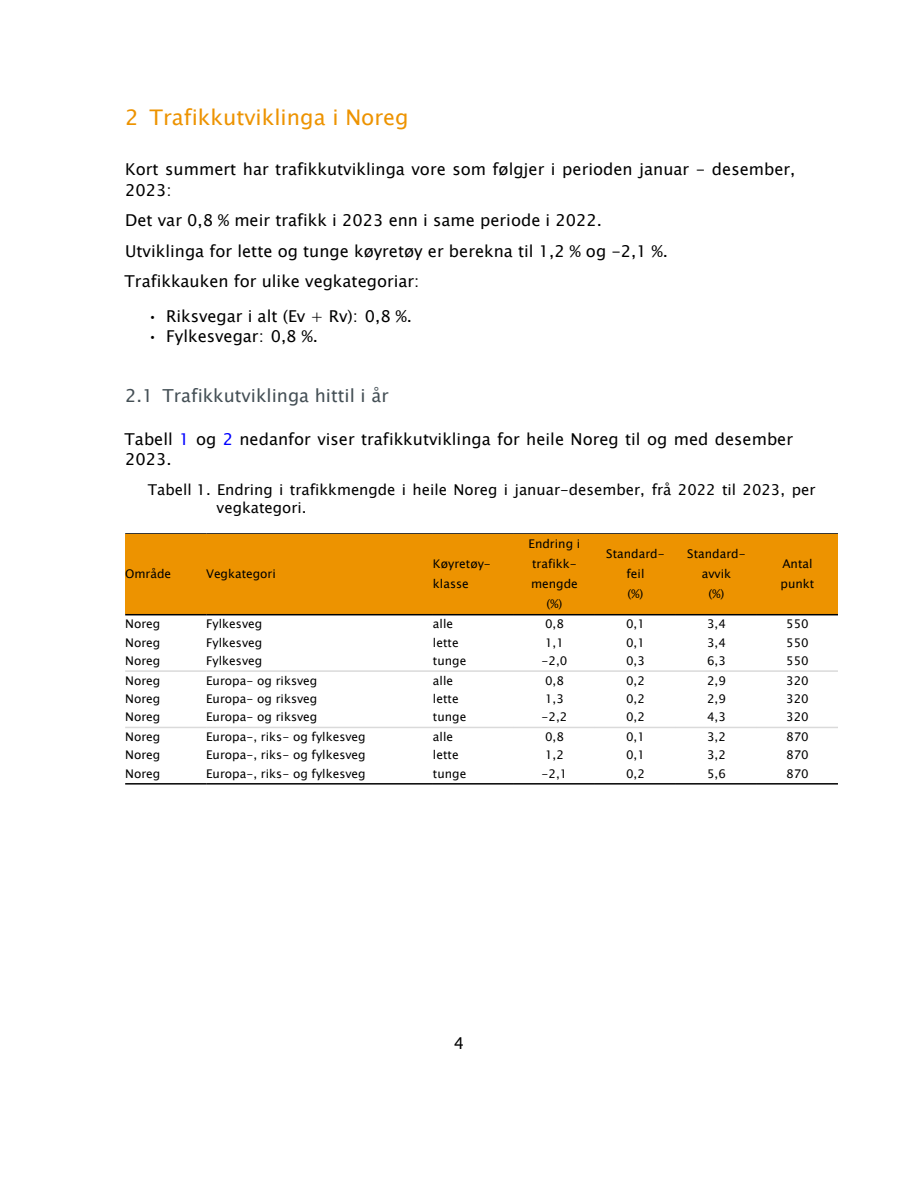
<style>
.page{position:relative;width:918px;height:1188px;background:#fff}
.page>*{position:absolute;margin:0;border:0;box-sizing:border-box;transform-origin:0 0}
.t1{font:21.45px "Lucida Sans Unicode";color:#ed9300}
.t2{font:18px "Lucida Sans Unicode";color:#444f55}
.t3{font:16.35px/20.2px "Lucida Sans Unicode";color:#000}
.t4{font:15px/18px "Lucida Sans Unicode";color:#000}
.t5{font:12px/20.2px "Lucida Sans Unicode";color:#000;text-align:center}
.s1{color:#00f}
</style>
<div class="page">
<hr style="left:125px;top:533px;width:81px;height:2px;background:#000">
<hr style="left:206px;top:533px;width:227px;height:2px;background:#000">
<hr style="left:433px;top:533px;width:81px;height:2px;background:#000">
<hr style="left:514px;top:533px;width:81px;height:2px;background:#000">
<hr style="left:595px;top:533px;width:81px;height:2px;background:#000">
<hr style="left:676px;top:533px;width:81px;height:2px;background:#000">
<hr style="left:757px;top:533px;width:81px;height:2px;background:#000">
<div style="left:125px;top:535px;width:81px;height:79px;background:#ed9300"></div>
<div style="left:206px;top:535px;width:227px;height:79px;background:#ed9300"></div>
<div style="left:433px;top:535px;width:81px;height:79px;background:#ed9300"></div>
<div style="left:514px;top:535px;width:81px;height:79px;background:#ed9300"></div>
<div style="left:595px;top:535px;width:81px;height:79px;background:#ed9300"></div>
<div style="left:676px;top:535px;width:81px;height:79px;background:#ed9300"></div>
<div style="left:757px;top:535px;width:81px;height:79px;background:#ed9300"></div>
<hr style="left:125px;top:614px;width:81px;height:1px;background:#000">
<hr style="left:206px;top:614px;width:227px;height:1px;background:#000">
<hr style="left:433px;top:614px;width:81px;height:1px;background:#000">
<hr style="left:514px;top:614px;width:81px;height:1px;background:#000">
<hr style="left:595px;top:614px;width:81px;height:1px;background:#000">
<hr style="left:676px;top:614px;width:81px;height:1px;background:#000">
<hr style="left:757px;top:614px;width:81px;height:1px;background:#000">
<hr style="left:125px;top:670px;width:81px;height:2px;background:#dadada">
<hr style="left:206px;top:670px;width:227px;height:2px;background:#dadada">
<hr style="left:433px;top:670px;width:81px;height:2px;background:#dadada">
<hr style="left:514px;top:670px;width:81px;height:2px;background:#dadada">
<hr style="left:595px;top:670px;width:81px;height:2px;background:#dadada">
<hr style="left:676px;top:670px;width:81px;height:2px;background:#dadada">
<hr style="left:757px;top:670px;width:81px;height:2px;background:#dadada">
<hr style="left:125px;top:727px;width:81px;height:1px;background:#dadada">
<hr style="left:206px;top:727px;width:227px;height:1px;background:#dadada">
<hr style="left:433px;top:727px;width:81px;height:1px;background:#dadada">
<hr style="left:514px;top:727px;width:81px;height:1px;background:#dadada">
<hr style="left:595px;top:727px;width:81px;height:1px;background:#dadada">
<hr style="left:676px;top:727px;width:81px;height:1px;background:#dadada">
<hr style="left:757px;top:727px;width:81px;height:1px;background:#dadada">
<hr style="left:125px;top:783px;width:81px;height:2px;background:#000">
<hr style="left:206px;top:783px;width:227px;height:2px;background:#000">
<hr style="left:433px;top:783px;width:81px;height:2px;background:#000">
<hr style="left:514px;top:783px;width:81px;height:2px;background:#000">
<hr style="left:595px;top:783px;width:81px;height:2px;background:#000">
<hr style="left:676px;top:783px;width:81px;height:2px;background:#000">
<hr style="left:757px;top:783px;width:81px;height:2px;background:#000">
<h1 class="t1" style="left:125px;top:108px;width:285px">2 Trafikkutviklinga i Noreg</h1>
<h3 class="t3" style="left:125px;top:160px;width:672px">Kort summert har trafikkutviklinga vore som følgjer i perioden januar - desember,<br>2023:</h3>
<h3 class="t3" style="left:125px;top:206px;width:545px;line-height:30.5px">Det var 0,8 % meir trafikk i 2023 enn i same periode i 2022.<br>Utviklinga for lette og tunge køyretøy er berekna til 1,2 % og -2,1 %.<br>Trafikkauken for ulike vegkategoriar:</h3>
<h3 class="t3" style="left:148px;top:307px;width:266px">• Riksvegar i alt (Ev + Rv): 0,8 %.</h3>
<h3 class="t3" style="left:148px;top:328px;width:172px">• Fylkesvegar: 0,8 %.</h3>
<h2 class="t2" style="left:125px;top:388px;width:265px">2.1 Trafikkutviklinga hittil i år</h2>
<h3 class="t3" style="left:125px;top:430px;width:670px">Tabell <span class="s1">1</span> og <span class="s1">2</span> nedanfor viser trafikkutviklinga for heile Noreg til og med desember<br>2023.</h3>
<p class="t4" style="left:217px;top:482px;width:600px;text-indent:-69px">Tabell 1. Endring i trafikkmengde i heile Noreg i januar-desember, frå 2022 til 2023, per vegkategori.</p>
<p class="t5" style="left:125px;top:564px;width:48px">Område</p>
<p class="t5" style="left:206px;top:564px;width:71px">Vegkategori</p>
<p class="t5" style="left:433px;top:554px;width:59px;text-align:left">Køyretøy&shy;klasse</p>
<p class="t5" style="left:529px;top:534px;width:53px">Endring i trafikk&shy;mengde (%)</p>
<p class="t5" style="left:606px;top:544px;width:60px">Standard&shy;feil<br>(%)</p>
<p class="t5" style="left:687px;top:544px;width:60px">Standard&shy;avvik<br>(%)</p>
<p class="t5" style="left:781px;top:554px;width:35px;text-align:left">Antal punkt</p>
<p class="t5" style="left:125px;top:615px;width:37px">Noreg</p>
<p class="t5" style="left:206px;top:615px;width:58px">Fylkesveg</p>
<p class="t5" style="left:433px;top:615px;width:22px">alle</p>
<p class="t5" style="left:545px;top:615px;width:20px">0,8</p>
<p class="t5" style="left:626px;top:615px;width:20px">0,1</p>
<p class="t5" style="left:707px;top:615px;width:20px">3,4</p>
<p class="t5" style="left:786px;top:615px;width:24px">550</p>
<p class="t5" style="left:125px;top:633px;width:37px">Noreg</p>
<p class="t5" style="left:206px;top:633px;width:58px">Fylkesveg</p>
<p class="t5" style="left:433px;top:633px;width:27px">lette</p>
<p class="t5" style="left:545px;top:633px;width:20px">1,1</p>
<p class="t5" style="left:626px;top:633px;width:20px">0,1</p>
<p class="t5" style="left:707px;top:633px;width:20px">3,4</p>
<p class="t5" style="left:786px;top:633px;width:24px">550</p>
<p class="t5" style="left:125px;top:651px;width:37px">Noreg</p>
<p class="t5" style="left:206px;top:651px;width:58px">Fylkesveg</p>
<p class="t5" style="left:433px;top:651px;width:35px">tunge</p>
<p class="t5" style="left:542px;top:651px;width:27px">-2,0</p>
<p class="t5" style="left:626px;top:651px;width:20px">0,3</p>
<p class="t5" style="left:707px;top:651px;width:20px">6,3</p>
<p class="t5" style="left:786px;top:651px;width:24px">550</p>
<p class="t5" style="left:125px;top:671px;width:37px">Noreg</p>
<p class="t5" style="left:206px;top:671px;width:113px">Europa- og riksveg</p>
<p class="t5" style="left:433px;top:671px;width:22px">alle</p>
<p class="t5" style="left:545px;top:671px;width:20px">0,8</p>
<p class="t5" style="left:626px;top:671px;width:20px">0,2</p>
<p class="t5" style="left:707px;top:671px;width:20px">2,9</p>
<p class="t5" style="left:786px;top:671px;width:24px">320</p>
<p class="t5" style="left:125px;top:689px;width:37px">Noreg</p>
<p class="t5" style="left:206px;top:689px;width:113px">Europa- og riksveg</p>
<p class="t5" style="left:433px;top:689px;width:27px">lette</p>
<p class="t5" style="left:545px;top:689px;width:20px">1,3</p>
<p class="t5" style="left:626px;top:689px;width:20px">0,2</p>
<p class="t5" style="left:707px;top:689px;width:20px">2,9</p>
<p class="t5" style="left:786px;top:689px;width:24px">320</p>
<p class="t5" style="left:125px;top:708px;width:37px">Noreg</p>
<p class="t5" style="left:206px;top:708px;width:113px">Europa- og riksveg</p>
<p class="t5" style="left:433px;top:708px;width:35px">tunge</p>
<p class="t5" style="left:542px;top:708px;width:27px">-2,2</p>
<p class="t5" style="left:626px;top:708px;width:20px">0,2</p>
<p class="t5" style="left:707px;top:708px;width:20px">4,3</p>
<p class="t5" style="left:786px;top:708px;width:24px">320</p>
<p class="t5" style="left:125px;top:727px;width:37px">Noreg</p>
<p class="t5" style="left:206px;top:727px;width:161px">Europa-, riks- og fylkesveg</p>
<p class="t5" style="left:433px;top:727px;width:22px">alle</p>
<p class="t5" style="left:545px;top:727px;width:20px">0,8</p>
<p class="t5" style="left:626px;top:727px;width:20px">0,1</p>
<p class="t5" style="left:707px;top:727px;width:20px">3,2</p>
<p class="t5" style="left:786px;top:727px;width:24px">870</p>
<p class="t5" style="left:125px;top:746px;width:37px">Noreg</p>
<p class="t5" style="left:206px;top:746px;width:161px">Europa-, riks- og fylkesveg</p>
<p class="t5" style="left:433px;top:746px;width:27px">lette</p>
<p class="t5" style="left:545px;top:746px;width:20px">1,2</p>
<p class="t5" style="left:626px;top:746px;width:20px">0,1</p>
<p class="t5" style="left:707px;top:746px;width:20px">3,2</p>
<p class="t5" style="left:786px;top:746px;width:24px">870</p>
<p class="t5" style="left:125px;top:764px;width:37px">Noreg</p>
<p class="t5" style="left:206px;top:764px;width:161px">Europa-, riks- og fylkesveg</p>
<p class="t5" style="left:433px;top:764px;width:35px">tunge</p>
<p class="t5" style="left:542px;top:764px;width:27px">-2,1</p>
<p class="t5" style="left:626px;top:764px;width:20px">0,2</p>
<p class="t5" style="left:707px;top:764px;width:20px">5,6</p>
<p class="t5" style="left:786px;top:764px;width:24px">870</p>
<h3 class="t3" style="left:454px;top:1034px;width:12px">4</h3>
</div>
